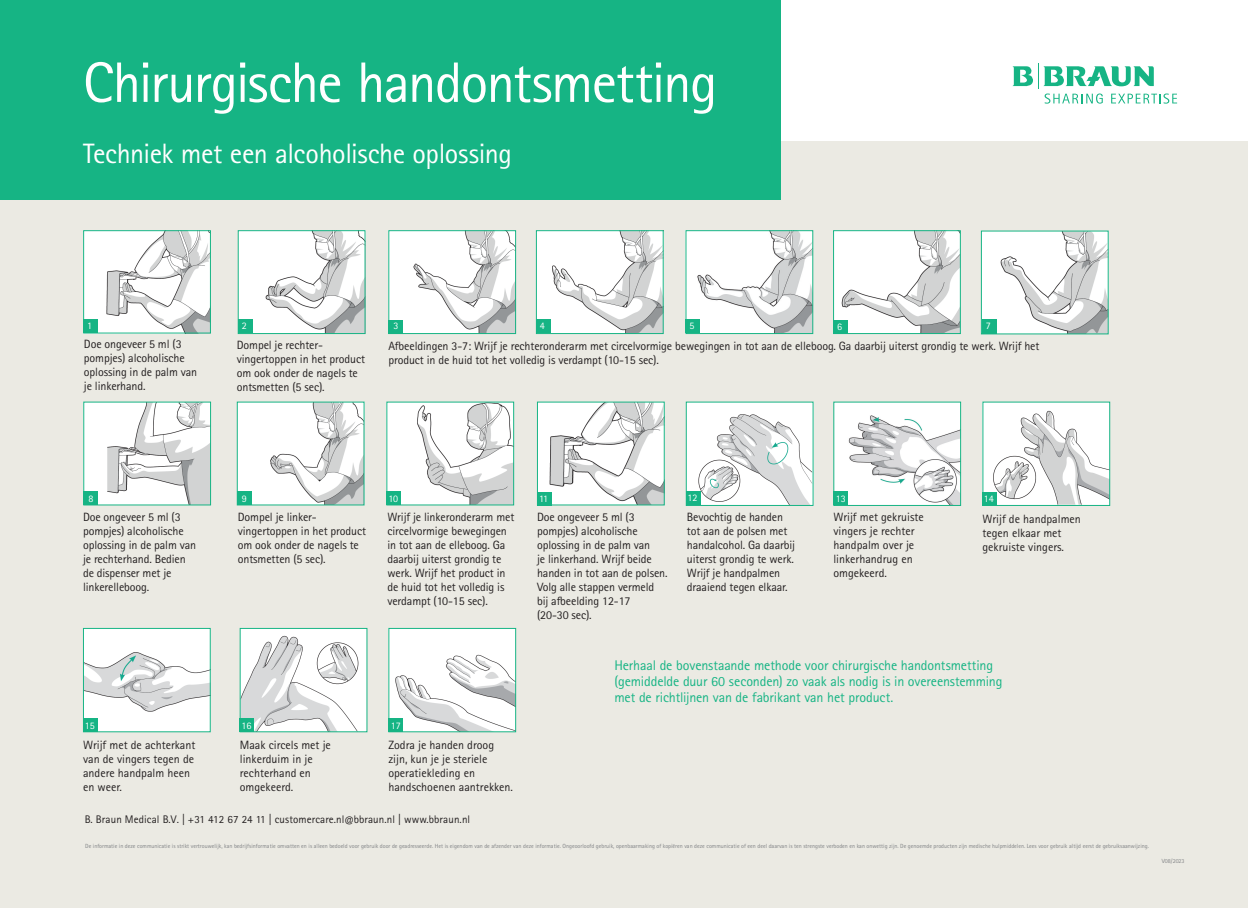
<style>
.page{position:relative;width:1248px;height:908px;background:#fff}
.page>*{position:absolute;margin:0;border:0;box-sizing:border-box;transform-origin:0 0}
.t1{font:57px "Rotis Sans Serif Pro";letter-spacing:-.03em;color:#fff}
.t2{font:28px "Rotis Sans Serif Pro";letter-spacing:-.015em;color:#fff}
.t3{font:14px/16px "Rotis Sans Serif Pro";letter-spacing:-.01em;color:#16b484}
.t4{font:12px/14px "Rotis Sans Serif Pro";letter-spacing:-.01em;color:#231f20}
.t5{font:11px "Rotis Sans Serif Pro";letter-spacing:.01em;color:#231f20}
.t6{font:10px "Rotis Sans Serif Pro";color:#fff}
.t7{font:6px "Rotis Sans Serif Pro";color:#808285}
</style>
<div class="page">
<div style="left:0;top:141px;width:1247px;height:766px;background:#ebeae3"></div>
<div style="left:0;top:0;width:780px;height:199px;background:#16b484"></div>
<img style="left:85px;top:232px;width:124px;height:99px">
<div style="left:83px;top:230px;width:128px;height:103px;border:1px solid #16b484"></div>
<div style="left:83px;top:319px;width:14px;height:14px;background:#16b484"></div>
<img style="left:538px;top:232px;width:123px;height:100px">
<div style="left:536px;top:230px;width:127px;height:104px;border:1px solid #16b484"></div>
<div style="left:536px;top:319px;width:14px;height:14px;background:#16b484"></div>
<img style="left:85px;top:403px;width:124px;height:100px">
<div style="left:83px;top:401px;width:128px;height:104px;border:1px solid #16b484"></div>
<div style="left:84px;top:490px;width:14px;height:14px;background:#16b484"></div>
<img style="left:239px;top:403px;width:123px;height:100px">
<div style="left:237px;top:490px;width:14px;height:14px;background:#16b484"></div>
<img style="left:240px;top:232px;width:123px;height:100px">
<div style="left:238px;top:230px;width:127px;height:104px;border:1px solid #16b484"></div>
<div style="left:238px;top:319px;width:14px;height:14px;background:#16b484"></div>
<img style="left:687px;top:232px;width:124px;height:100px">
<div style="left:685px;top:230px;width:128px;height:104px;border:1px solid #16b484"></div>
<img style="left:390px;top:232px;width:124px;height:100px">
<div style="left:388px;top:230px;width:128px;height:104px;border:1px solid #16b484"></div>
<div style="left:388px;top:320px;width:14px;height:14px;background:#16b484"></div>
<img style="left:835px;top:232px;width:123px;height:100px">
<div style="left:833px;top:230px;width:127px;height:104px;border:1px solid #16b484"></div>
<div style="left:833px;top:320px;width:14px;height:14px;background:#16b484"></div>
<div style="left:685px;top:319px;width:14px;height:14px;background:#16b484"></div>
<img style="left:388px;top:403px;width:124px;height:100px">
<div style="left:386px;top:401px;width:128px;height:104px;border:1px solid #16b484"></div>
<div style="left:386px;top:490px;width:14px;height:14px;background:#16b484"></div>
<img style="left:539px;top:403px;width:123px;height:100px">
<div style="left:537px;top:491px;width:14px;height:14px;background:#16b484"></div>
<img style="left:85px;top:629px;width:124px;height:100px">
<div style="left:83px;top:627px;width:128px;height:104px;border:1px solid #16b484"></div>
<div style="left:83px;top:718px;width:14px;height:13px;background:#16b484"></div>
<img style="left:242px;top:629px;width:123px;height:100px">
<div style="left:240px;top:718px;width:14px;height:13px;background:#16b484"></div>
<img style="left:390px;top:629px;width:124px;height:100px">
<div style="left:388px;top:627px;width:128px;height:104px;border:1px solid #16b484"></div>
<div style="left:388px;top:718px;width:14px;height:13px;background:#16b484"></div>
<img style="left:982px;top:232px;width:124px;height:100px">
<div style="left:980px;top:230px;width:128px;height:104px;border:1px solid #16b484"></div>
<div style="left:982px;top:319px;width:14px;height:14px;background:#16b484"></div>
<img style="left:687px;top:403px;width:124px;height:100px">
<div style="left:686px;top:491px;width:14px;height:14px;background:#16b484"></div>
<div style="left:833px;top:402px;width:127px;height:103px;background:#fff"></div>
<img style="left:847px;top:415px;width:111px;height:88px">
<div style="left:833px;top:491px;width:14px;height:14px;background:#16b484"></div>
<img style="left:984px;top:403px;width:123px;height:100px">
<div style="left:982px;top:492px;width:14px;height:14px;background:#16b484"></div>
<svg style="left:1012px;top:63px;width:164px;height:41px"></svg>
<h1 class="t1" style="left:83px;top:49px;width:636px">Chirurgische handontsmetting</h1>
<h2 class="t2" style="left:83px;top:137px;width:430px">Techniek met een alcoholische oplossing</h2>
<p class="t6" style="left:242px;top:320px;width:6px">2</p>
<p class="t6" style="left:393px;top:320px;width:6px">3</p>
<p class="t6" style="left:837px;top:321px;width:6px">6</p>
<p class="t6" style="left:689px;top:320px;width:6px">5</p>
<p class="t6" style="left:985px;top:320px;width:6px">7</p>
<p class="t6" style="left:87px;top:320px;width:6px">1</p>
<p class="t6" style="left:540px;top:320px;width:6px">4</p>
<p class="t4" style="left:84px;top:336px;width:115px">Doe ongeveer 5 ml (3 pompjes) alcoholische oplossing in de palm van je linkerhand.</p>
<p class="t4" style="left:237px;top:337px;width:130px">Dompel je rechter&shy;vingertoppen in het product om ook onder de nagels te ontsmetten (5 sec).</p>
<p class="t4" style="left:388px;top:339px;width:652px">Afbeeldingen 3-7: Wrijf je rechteronderarm met circelvormige bewegingen in tot aan de elleboog. Ga daarbij uiterst grondig te werk. Wrijf het product in de huid tot het volledig is verdampt (10-15 sec).</p>
<p class="t6" style="left:88px;top:492px;width:6px">8</p>
<p class="t4" style="left:83px;top:510px;width:115px">Doe ongeveer 5 ml (3 pompjes) alcoholische oplossing in de palm van je rechterhand. Bedien de dispenser met je linkerelleboog.</p>
<p class="t6" style="left:242px;top:492px;width:6px">9</p>
<p class="t4" style="left:238px;top:510px;width:130px">Dompel je linker&shy;vingertoppen in het product om ook onder de nagels te ontsmetten (5 sec).</p>
<p class="t6" style="left:388px;top:492px;width:11px">10</p>
<p class="t4" style="left:387px;top:509px;width:128px">Wrijf je linkeronderarm met circelvormige bewegingen in tot aan de elleboog. Ga daarbij uiterst grondig te werk. Wrijf het product in de huid tot het volledig is verdampt (10-15 sec).</p>
<p class="t6" style="left:539px;top:492px;width:10px">11</p>
<p class="t4" style="left:537px;top:510px;width:132px">Doe ongeveer 5 ml (3 pompjes) alcoholische oplossing in de palm van<br>je linkerhand. Wrijf beide handen in tot aan de polsen.<br>Volg alle stappen vermeld bij afbeelding 12-17<br>(20-30 sec).</p>
<p class="t6" style="left:687px;top:491px;width:11px">12</p>
<p class="t4" style="left:686px;top:510px;width:110px">Bevochtig de handen tot aan de polsen met handalcohol. Ga daarbij uiterst grondig te werk.<br>Wrijf je handpalmen draaiend tegen elkaar.</p>
<p class="t6" style="left:835px;top:492px;width:11px">13</p>
<p class="t4" style="left:833px;top:510px;width:92px">Wrijf met gekruiste vingers je rechter handpalm over je linkerhandrug en omgekeerd.</p>
<p class="t6" style="left:983px;top:492px;width:11px">14</p>
<p class="t4" style="left:982px;top:512px;width:100px">Wrijf de handpalmen tegen elkaar met gekruiste vingers.</p>
<p class="t6" style="left:85px;top:719px;width:11px">15</p>
<p class="t4" style="left:83px;top:737px;width:114px">Wrijf met de achterkant van de vingers tegen de andere handpalm heen en weer.</p>
<p class="t6" style="left:241px;top:719px;width:11px">16</p>
<p class="t4" style="left:240px;top:737px;width:93px">Maak circels met je linkerduim in je rechterhand en omgekeerd.</p>
<p class="t6" style="left:391px;top:719px;width:11px">17</p>
<p class="t4" style="left:388px;top:737px;width:126px">Zodra je handen droog zijn, kun je je steriele operatiekleding en handschoenen aantrekken.</p>
<p class="t3" style="left:614px;top:656px;width:389px">Herhaal de bovenstaande methode voor chirurgische handontsmetting (gemiddelde duur 60 seconden) zo vaak als nodig is in overeenstemming met de richtlijnen van de fabrikant van het product.</p>
<p class="t5" style="left:85px;top:812px;width:387px">B. Braun Medical B.V. | +31 412 67 24 11 | customercare.nl@bbraun.nl | www.bbraun.nl</p>
<p class="t7" style="left:85px;top:841px;width:1065px">De informatie in deze communicatie is strikt vertrouwelijk, kan bedrijfsinformatie omvatten en is alleen bedoeld voor gebruik door de geadresseerde. Het is eigendom van de afzender van deze informatie. Ongeoorloofd gebruik, openbaarmaking of kopiëren van deze communicatie of een deel daarvan is ten strengste verboden en kan onwettig zijn. De genoemde producten zijn medische hulpmiddelen. Lees voor gebruik altijd eerst de gebruiksaanwijzing.</p>
<p class="t7" style="left:1161px;top:856px;width:24px">V08/2023</p>
</div>
